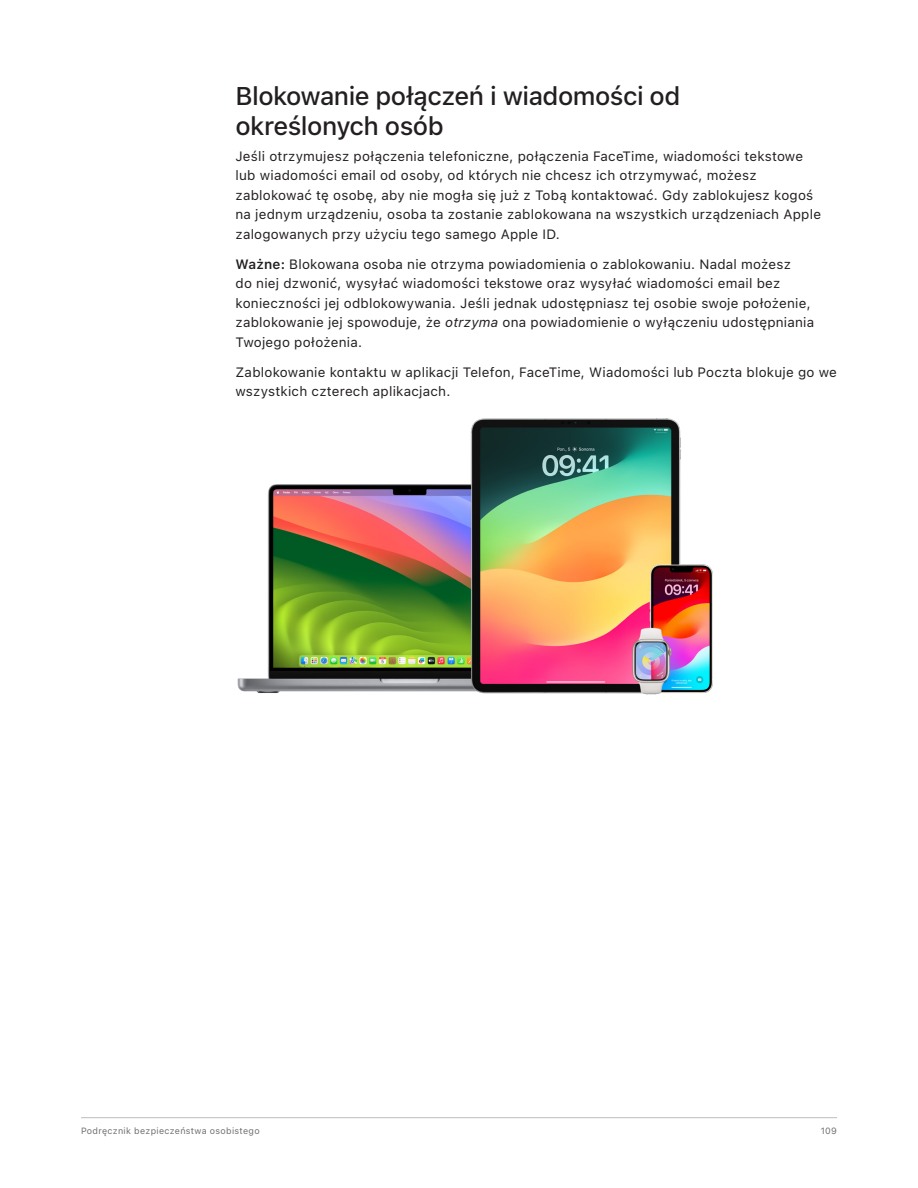
<style>
.page{position:relative;width:918px;height:1188px;background:#fff}
.page>*{position:absolute;margin:0;border:0;box-sizing:border-box;transform-origin:0 0}
.t1{font:500 25.5px/30px "SF Pro Text";letter-spacing:-.02em;color:#231f20}
.Body{font:13.5px/19.5px "SF Pro Text";letter-spacing:.015em;color:#231f20}
.t2{font:9px "SF Pro Text";letter-spacing:.035em;color:#6c6d70}
.s1{font-weight:600}
.s2{font-style:italic}
</style>
<div class="page">
<hr style="left:81px;top:1117px;width:756px;height:1px;background:#bcbdc0">
<img style="left:237px;top:419px;width:476px;height:275px">
<h2 class="t1" style="left:236px;top:81px;width:446px">Blokowanie połączeń i wiadomości od określonych osób</h2>
<p class="Body" style="left:236px;top:146px;width:587px">Jeśli otrzymujesz połączenia telefoniczne, połączenia FaceTime, wiadomości tekstowe lub wiadomości email od osoby, od których nie chcesz ich otrzymywać, możesz zablokować tę osobę, aby nie mogła się już z Tobą kontaktować. Gdy zablokujesz kogoś na jednym urządzeniu, osoba ta zostanie zablokowana na wszystkich urządzeniach Apple zalogowanych przy użyciu tego samego Apple ID.</p>
<p class="Body" style="left:236px;top:254px;width:580px"><span class="s1">Ważne:</span> Blokowana osoba nie otrzyma powiadomienia o zablokowaniu. Nadal możesz<br>do niej dzwonić, wysyłać wiadomości tekstowe oraz wysyłać wiadomości email bez konieczności jej odblokowywania. Jeśli jednak udostępniasz tej osobie swoje położenie, zablokowanie jej spowoduje, że <span class="s2">otrzyma</span> ona powiadomienie o wyłączeniu udostępniania Twojego położenia.</p>
<p class="Body" style="left:236px;top:362px;width:603px">Zablokowanie kontaktu w aplikacji Telefon, FaceTime, Wiadomości lub Poczta blokuje go we wszystkich czterech aplikacjach.</p>
<p class="t2" style="left:81px;top:1125px;width:180px">Podręcznik bezpieczeństwa osobistego</p>
<p class="t2" style="left:821px;top:1125px;width:18px">109</p>
</div>
